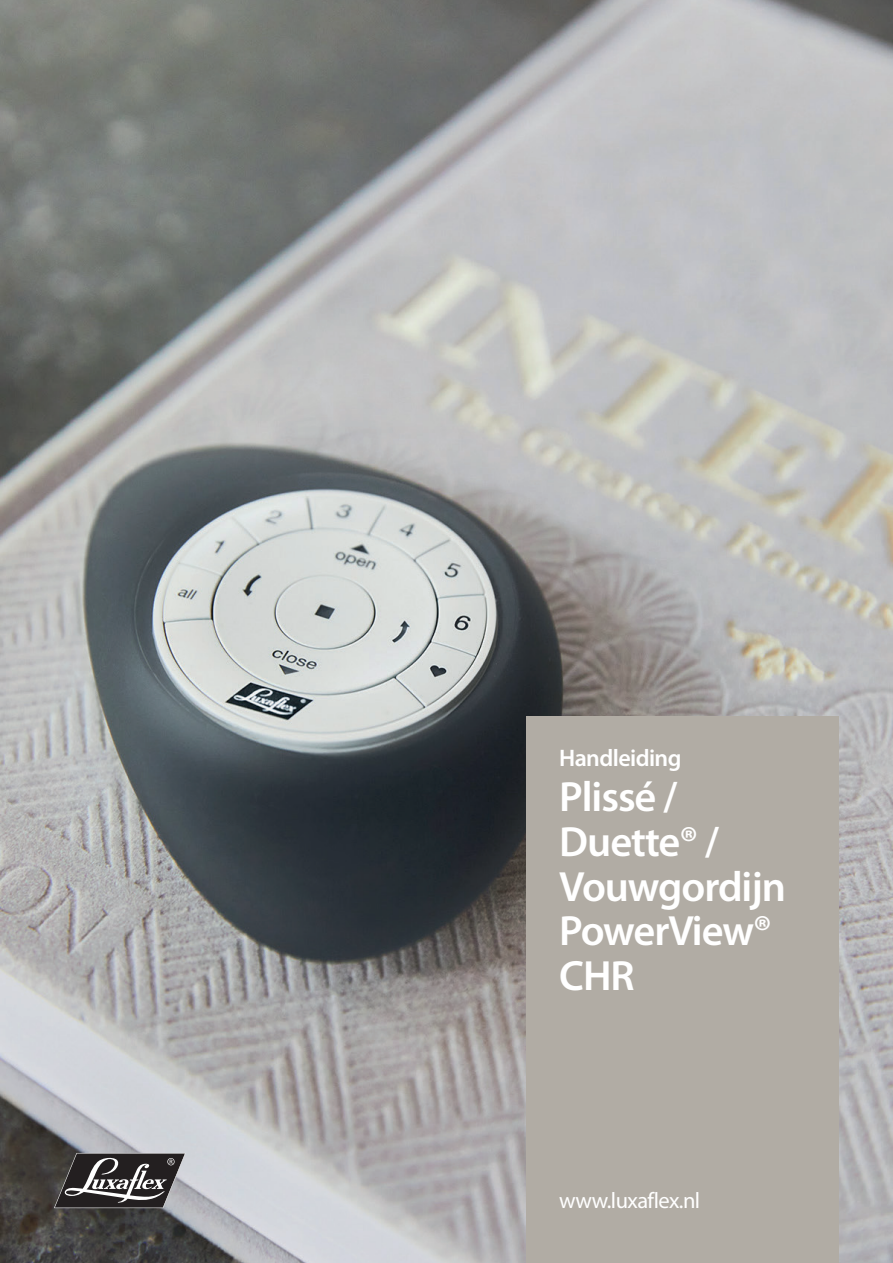
<style>
.page{position:relative;width:893px;height:1263px;background:#fff}
.page>*{position:absolute;margin:0;border:0;box-sizing:border-box;transform-origin:0 0}
.t1{font:600 42.45px/44.7px "Myriad Pro";letter-spacing:-.025em;color:#fff}
.t2{font:600 24px "Myriad Pro";letter-spacing:-.025em;color:#fff}
.t3{font:22.5px "Myriad Pro";letter-spacing:-.025em;color:#fff}
</style>
<div class="page">
<img style="left:0;top:0;width:893px;height:1263px">
<div style="left:526px;top:716px;width:313px;height:547px;background:#b1aca4"></div>
<svg style="left:54px;top:1153px;width:132px;height:55px;background:#595657"></svg>
<p class="t2" style="left:559px;top:743px;width:124px">Handleiding</p>
<p class="t1" style="left:559px;top:773px;width:228px">Plissé /<br>Duette® /<br>Vouwgordijn<br>PowerView®<br>CHR</p>
<p class="t3" style="left:559px;top:1186px;width:143px">www.luxaflex.nl</p>
</div>
